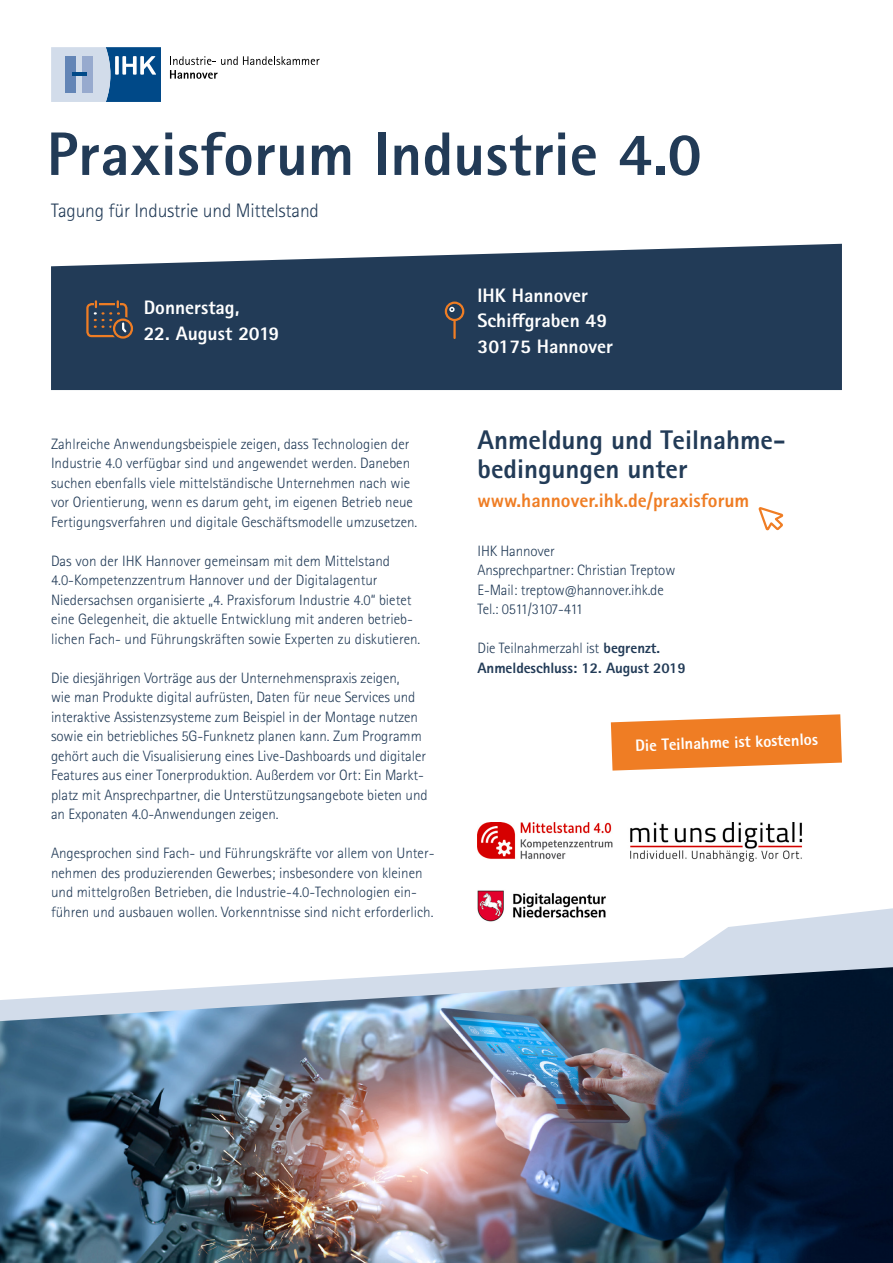
<style>
.page{position:relative;width:893px;height:1263px;background:#fff}
.page>*{position:absolute;margin:0;border:0;box-sizing:border-box;transform-origin:0 0}
.t1{font:800 61.5px "Rotis Sans Serif Pro";letter-spacing:.005em;color:#223b57}
.t2{font:800 27px/29.2px "Rotis Sans Serif Pro";color:#223b57}
.t3{font:800 19.5px "Rotis Sans Serif Pro";color:#fff}
.t4{font:300 19.5px "Rotis Sans Serif Pro";letter-spacing:-.01em;color:#223b57}
.t5{font:800 19.5px "Rotis Sans Serif Pro";color:#ef7d24}
.t6{font:800 16.5px "Rotis Sans Serif Pro";color:#fff}
.t7{font:300 15px/19.5px "Rotis Sans Serif Pro";color:#223b57}
.t8{font:800 15px "Rotis Sans Serif Pro";letter-spacing:-.005em;color:#223b57}
.t9{font:300 15px "Rotis Sans Serif Pro";letter-spacing:-.045em;color:#223b57}
.s1{font-weight:800}
</style>
<div class="page">
<svg style="left:51px;top:244px;width:791px;height:146px;background:#334a63"></svg>
<div style="left:86px;top:303px;width:41px;height:34px;border:2px solid #ef7d24;border-radius:4px"></div>
<svg style="left:94px;top:301px;width:10px;height:27px"></svg>
<svg style="left:111px;top:317px;width:24px;height:23px"></svg>
<div style="left:113px;top:318px;width:20px;height:21px;border:2px solid #ef7d24;border-radius:50%"></div>
<svg style="left:110px;top:301px;width:18px;height:33px"></svg>
<div style="left:445px;top:302px;width:19px;height:19px;border:2px solid #ef7d24;border-radius:50%"></div>
<svg style="left:449px;top:307px;width:6px;height:5px"></svg>
<hr style="left:453px;top:321px;width:3px;height:17px;background:#ef7d24">
<svg style="left:758px;top:507px;width:26px;height:24px"></svg>
<svg style="left:51px;top:47px;width:110px;height:55px;background:#7299bd"></svg>
<div style="left:83px;top:56px;width:10px;height:36px;background:#97aace"></div>
<div style="left:65px;top:56px;width:11px;height:36px;background:#6385b6"></div>
<hr style="left:72px;top:72px;width:15px;height:4px;background:#004988">
<svg style="left:170px;top:56px;width:150px;height:23px"></svg>
<img style="left:477px;top:890px;width:129px;height:18px">
<svg style="left:477px;top:908px;width:416px;height:59px"></svg>
<img style="left:0;top:967px;width:893px;height:296px">
<svg style="left:611px;top:714px;width:231px;height:57px;background:#f19146"></svg>
<img style="left:477px;top:822px;width:325px;height:40px">
<p class="t1" style="left:47px;top:115px;width:656px">Praxisforum Industrie 4.0</p>
<p class="t4" style="left:51px;top:199px;width:269px">Tagung für Industrie und Mittelstand</p>
<p class="t3" style="left:144px;top:295px;width:97px">Donnerstag,</p>
<p class="t3" style="left:144px;top:321px;width:137px">22. August 2019</p>
<p class="t7" style="left:51px;top:434px;width:368px">Zahlreiche Anwendungsbeispiele zeigen, dass Technologien der Industrie 4.0 verfügbar sind und angewendet werden. Daneben suchen ebenfalls viele mittelständische Unternehmen nach wie vor Orientierung, wenn es darum geht, im eigenen Betrieb neue Fertigungsverfahren und digitale Geschäftsmodelle umzusetzen.</p>
<p class="t7" style="left:51px;top:551px;width:371px">Das von der IHK Hannover gemeinsam mit dem Mittelstand 4.0-Kompetenzzentrum Hannover und der Digitalagentur Niedersachsen organisierte „4. Praxisforum Industrie 4.0“ bietet eine Gelegenheit, die aktuelle Entwicklung mit anderen betrieb&shy;lichen Fach- und Führungskräften sowie Experten zu diskutieren.</p>
<p class="t7" style="left:51px;top:668px;width:378px">Die diesjährigen Vorträge aus der Unternehmenspraxis zeigen,<br>wie man Produkte digital aufrüsten, Daten für neue Services und interaktive Assistenzsysteme zum Beispiel in der Montage nutzen sowie ein betriebliches 5G-Funknetz planen kann. Zum Programm gehört auch die Visualisierung eines Live-Dashboards und digitaler Features aus einer Tonerproduktion. Außerdem vor Ort: Ein Markt&shy;platz mit Ansprechpartner, die Unterstützungsangebote bieten und an Exponaten 4.0-Anwendungen zeigen.</p>
<p class="t7" style="left:51px;top:843px;width:385px">Angesprochen sind Fach- und Führungskräfte vor allem von Unter&shy;nehmen des produzierenden Gewerbes; insbesondere von kleinen und mittelgroßen Betrieben, die Industrie-4.0-Technologien ein&shy;führen und ausbauen wollen. Vorkenntnisse sind nicht erforderlich.</p>
<p class="t3" style="left:477px;top:283px;width:112px">IHK Hannover</p>
<p class="t3" style="left:477px;top:308px;width:131px">Schiffgraben 49</p>
<p class="t3" style="left:477px;top:334px;width:137px">30175 Hannover</p>
<p class="t2" style="left:477px;top:424px;width:310px">Anmeldung und Teilnahme&shy;bedingungen unter</p>
<p class="t5" style="left:477px;top:488px;width:273px">www.hannover.ihk.de/praxisforum</p>
<p class="t7" style="left:477px;top:541px;width:79px">IHK Hannover</p>
<p class="t7" style="left:477px;top:561px;width:199px">Ansprechpartner: Christian Treptow</p>
<p class="t7" style="left:477px;top:580px;width:188px">E-Mail: treptow@hannover.ihk.de</p>
<p class="t9" style="left:477px;top:601px;width:107px">Tel.: 0511/3107-411</p>
<p class="t7" style="left:477px;top:639px;width:184px">Die Teilnahmerzahl ist <span class="s1">begrenzt.</span></p>
<p class="t8" style="left:477px;top:658px;width:210px">Anmeldeschluss: 12. August 2019</p>
<p class="t6" style="left:635px;top:735px;width:184px;rotate:-2deg">Die Teilnahme ist kostenlos</p>
</div>
